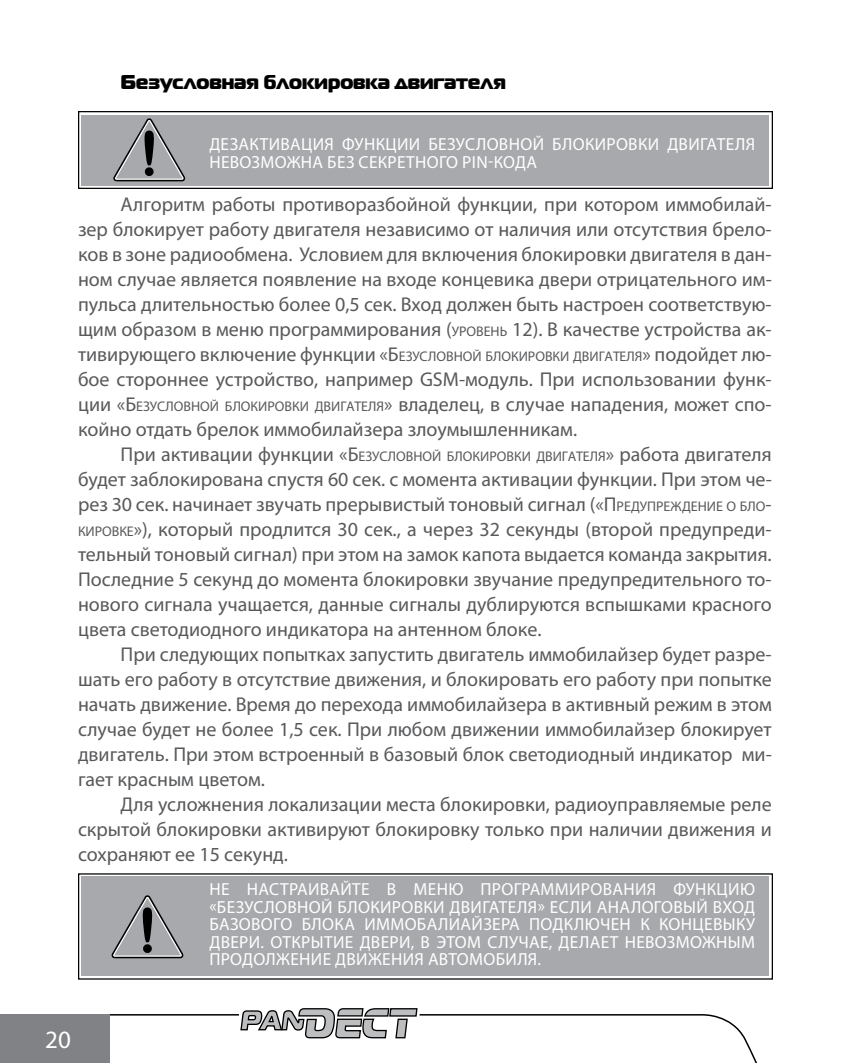
<style>
.page{position:relative;width:851px;height:1063px;background:#fff}
.page>*{position:absolute;margin:0;border:0;box-sizing:border-box;transform-origin:0 0}
.t1{font:25px "Myriad Pro";color:#fff}
.t2{font:20px/25px "Myriad Pro";color:#58595b;text-align:justify}
.t3{font:20px "Magistral Black C";color:#000}
.t4{font:17.5px "Myriad Pro";letter-spacing:.105em;color:#fff}
.s1{font-size:14px}
.s2{font-style:inherit}
</style>
<div class="page">
<svg style="left:110px;top:1008px;width:647px;height:55px"></svg>
<div style="left:0;top:1014px;width:110px;height:49px;background:#808285"></div>
<svg style="left:81px;top:876px;width:688px;height:1px"></svg>
<div style="left:81px;top:877px;width:688px;height:99px;background:#a7a9ac"></div>
<svg style="left:111px;top:895px;width:72px;height:63px"></svg>
<div style="left:79px;top:112px;width:693px;height:76px;background:linear-gradient(to right,#fff,#fff)"></div>
<div style="left:78px;top:111px;width:694px;height:78px;border:1px solid #000"></div>
<div style="left:81px;top:115px;width:688px;height:70px;background:#a7a9ac"></div>
<svg style="left:113px;top:118px;width:72px;height:63px"></svg>
<p class="t3" style="left:120px;top:68px;width:387px">Безусловная блокировка двигателя</p>
<p class="t4" style="left:209px;top:134px;width:12px">дезактива</p>
<p class="t4" style="left:301px;top:134px;width:198px">ция функции безусловно</p>
<p class="t4" style="left:532px;top:134px;width:52px">й блокировки</p>
<p class="t4" style="left:667px;top:134px;width:11px">двигате</p>
<p class="t4" style="left:735px;top:134px;width:22px">ля</p>
<p class="t4" style="left:209px;top:151px;width:13px">невозможна</p>
<p class="t4" style="left:327px;top:151px;width:10px">без</p>
<p class="t4" style="left:358px;top:151px;width:11px">секретного</p>
<p class="t4" style="left:462px;top:151px;width:43px">PIN-кода</p>
<p class="t2" style="left:78px;top:191px;width:695px;text-indent:43px">Алгоритм работы противоразбойной функции, при котором иммобилай&shy;зер блокирует работу двигателя независимо от наличия или отсутствия брело&shy;ков в зоне радиообмена. Условием для включения блокировки двигателя в дан&shy;ном случае является появление на входе концевика двери отрицательного им&shy;пульса длительностью более 0,5 сек. Вход должен быть настроен соответствую&shy;щим образом в меню программирования (<span class="s1">уровень</span> <span class="s2">12</span>). В качестве устройства ак&shy;тивирующего включение функции «<span class="s2">Б</span><span class="s1">езусловной блокировки двигателя</span>» подойдет лю&shy;бое стороннее устройство, например GSM-модуль. При использовании функ&shy;ции «<span class="s2">Б</span> <span class="s1">езусловной блокировки двигателя</span>» владелец, в случае нападения, может спо&shy;койно отдать брелок иммобилайзера злоумышленникам.</p>
<p class="t2" style="left:78px;top:441px;width:695px;text-indent:43px">При активации функции «<span class="s2">Б</span> <span class="s1">езусловной блокировки двигателя</span>» работа двигателя будет заблокирована спустя 60 сек. с момента активации функции. При этом че&shy;рез 30 сек. начинает звучать прерывистый тоновый сигнал («<span class="s2">П</span><span class="s1">редупреждение о бло&shy;кировке</span>»), который продлится 30 сек., а через 32 секунды (второй предупреди&shy;тельный тоновый сигнал) при этом на замок капота выдается команда закрытия.<br>Последние 5 секунд до момента блокировки звучание предупредительного то&shy;нового сигнала учащается, данные сигналы дублируются вспышками красного цвета светодиодного индикатора на антенном блоке.</p>
<p class="t2" style="left:78px;top:641px;width:695px;text-indent:43px">При следующих попытках запустить двигатель иммобилайзер будет разре&shy;шать его работу в отсутствие движения, и блокировать его работу при попытке начать движение. Время до перехода иммобилайзера в активный режим в этом случае будет не более 1,5 сек. При любом движении иммобилайзер блокирует двигатель. При этом встроенный в базовый блок светодиодный индикатор ми&shy;гает красным цветом.</p>
<p class="t2" style="left:78px;top:791px;width:695px;text-indent:43px">Для усложнения локализации места блокировки, радиоуправляемые реле скрытой блокировки активируют блокировку только при наличии движения и сохраняют ее 15 секунд.</p>
<p class="t4" style="left:209px;top:878px;width:49px">Не настраива</p>
<p class="t4" style="left:340px;top:878px;width:22px">йте</p>
<p class="t4" style="left:387px;top:878px;width:39px">в мен</p>
<p class="t4" style="left:448px;top:878px;width:45px">ю программировани</p>
<p class="t4" style="left:646px;top:878px;width:110px">я функцию</p>
<p class="t4" style="left:209px;top:896px;width:78px">«безусловно</p>
<p class="t4" style="left:321px;top:896px;width:49px">й блокировки</p>
<p class="t4" style="left:449px;top:896px;width:11px">двигате</p>
<p class="t4" style="left:517px;top:896px;width:92px">ля» если ана</p>
<p class="t4" style="left:631px;top:896px;width:22px">логов</p>
<p class="t4" style="left:683px;top:896px;width:61px">ый вход</p>
<p class="t4" style="left:209px;top:913px;width:12px">базового</p>
<p class="t4" style="left:302px;top:913px;width:33px">блока</p>
<p class="t4" style="left:364px;top:913px;width:13px">иммоба</p>
<p class="t4" style="left:438px;top:913px;width:55px">лиайзера</p>
<p class="t4" style="left:529px;top:913px;width:12px">подк</p>
<p class="t4" style="left:574px;top:913px;width:96px">лючен к кон</p>
<p class="t4" style="left:692px;top:913px;width:63px">цевыку</p>
<p class="t4" style="left:209px;top:931px;width:11px">двери</p>
<p class="t4" style="left:260px;top:931px;width:74px">. Откр ытие</p>
<p class="t4" style="left:359px;top:931px;width:11px">двери</p>
<p class="t4" style="left:411px;top:931px;width:38px">, в этом</p>
<p class="t4" style="left:487px;top:931px;width:113px">случае, делает</p>
<p class="t4" style="left:624px;top:931px;width:13px">невозможн</p>
<p class="t4" style="left:727px;top:931px;width:26px">ым</p>
<p class="t4" style="left:209px;top:948px;width:12px">продо</p>
<p class="t4" style="left:265px;top:948px;width:23px">лжение</p>
<p class="t4" style="left:335px;top:948px;width:13px">движени</p>
<p class="t4" style="left:414px;top:948px;width:26px">я автомоби</p>
<p class="t4" style="left:517px;top:948px;width:25px">ля.</p>
<p class="t1" style="left:45px;top:1024px;width:27px">20</p>
</div>
